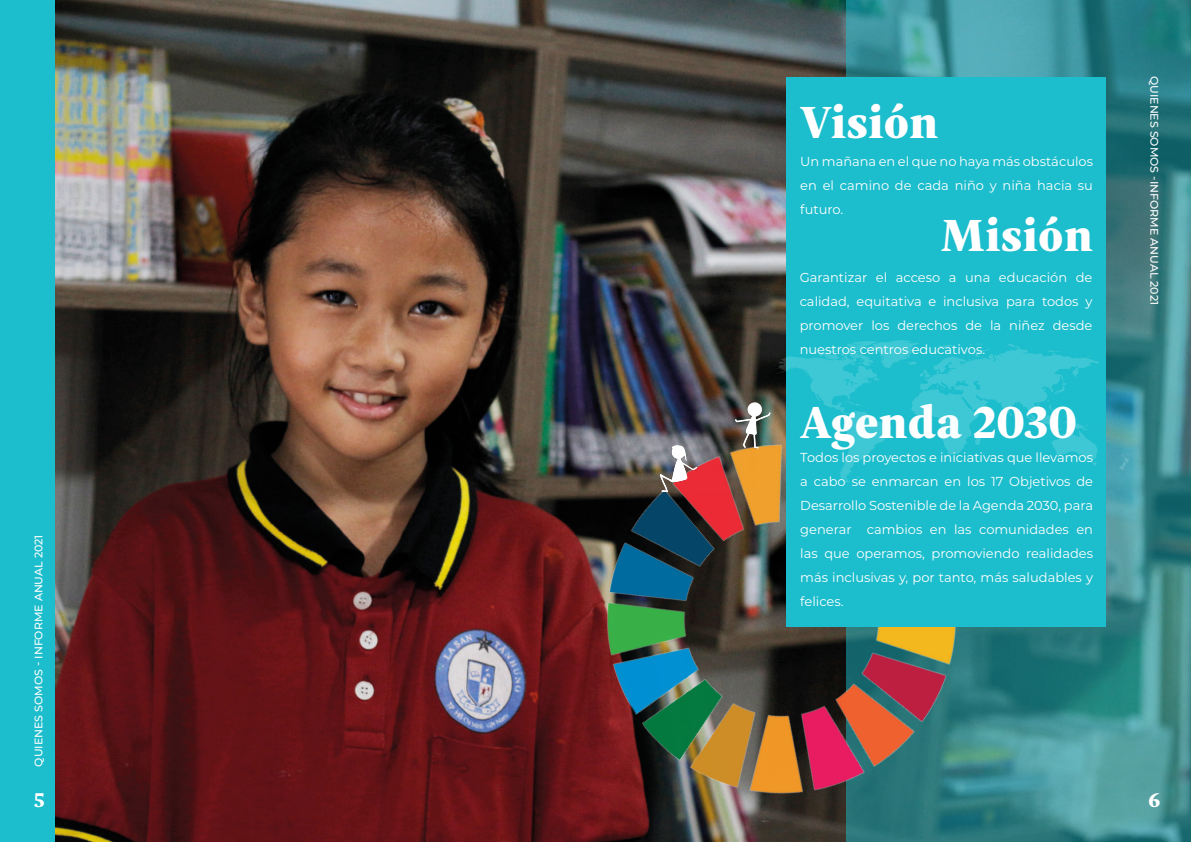
<style>
.page{position:relative;width:1191px;height:842px;background:#fff}
.page>*{position:absolute;margin:0;border:0;box-sizing:border-box;transform-origin:0 0}
.t1{font:900 45px "Indivisa Text Serif";color:#fff}
.Stile_di_paragrafo_1{font:900 20px "Indivisa Text Serif";color:#fff}
.t2{font:13px/24px "Montserrat";color:#fff;text-align:justify}
.Content{font:500 11px "Montserrat";color:#fff}
</style>
<div class="page">
<img style="left:55px;top:0;width:791px;height:842px">
<div style="left:0;top:0;width:55px;height:842px;background:#1cbdcc"></div>
<svg style="left:846px;top:0;width:345px;height:842px;background:#3d8b90"></svg>
<div style="left:787px;top:77px;width:319px;height:352px;background:#1cbdcc"></div>
<img style="left:516px;top:350px;width:533px;height:492px">
<img style="left:726px;top:396px;width:37px;height:58px">
<img style="left:653px;top:442px;width:49px;height:55px">
<div style="left:787px;top:423px;width:319px;height:204px;background:#1cbdcc"></div>
<svg style="left:763px;top:340px;width:366px;height:148px"></svg>
<p class="Content" style="left:31px;top:767px;width:234px;rotate:-90deg">QUIENES SOMOS - INFORME ANUAL 2021</p>
<p class="Stile_di_paragrafo_1" style="left:34px;top:783px;width:12px">5</p>
<p class="t1" style="left:799px;top:84px;width:140px">Visión</p>
<p class="t2" style="left:800px;top:148px;width:294px">Un mañana en el que no haya más obstáculos en el camino de cada niño y niña hacia su futuro.</p>
<p class="t1" style="left:940px;top:198px;width:155px">Misión</p>
<p class="t2" style="left:799px;top:265px;width:294px">Garantizar el acceso a una educación de calidad, equitativa e inclusiva para todos y promover los derechos de la niñez desde nuestros centros educativos.</p>
<p class="t1" style="left:799px;top:384px;width:279px">Agenda 2030</p>
<p class="t2" style="left:800px;top:445px;width:294px">Todos los proyectos e iniciativas que llevamos a cabo se enmarcan en los 17 Objetivos de Desarrollo Sostenible de la Agenda 2030, para generar cambios en las comunidades en las que operamos, promoviendo realidades más inclusivas y, por tanto, más saludables y felices.</p>
<p class="Content" style="left:1162px;top:76px;width:231px;rotate:90deg">QUIENES SOMOS -INFORME ANUAL 2021</p>
<p class="Stile_di_paragrafo_1" style="left:1148px;top:783px;width:13px">6</p>
</div>
